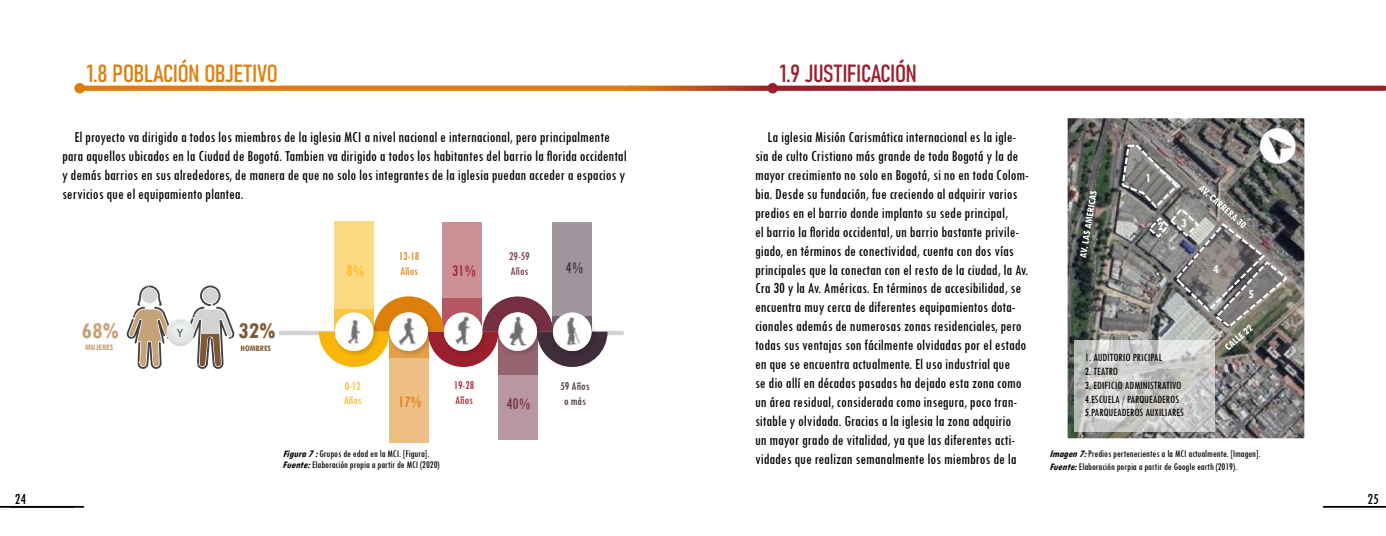
<style>
.page{position:relative;width:1386px;height:536px;background:#fff}
.page>*{position:absolute;margin:0;border:0;box-sizing:border-box;transform-origin:0 0}
.t1{font:24.5px "Bahnschrift";letter-spacing:-.01em;color:#dd7f0b}
.t2{font:24.5px "Bahnschrift";color:#9a1f2c}
.t3{font:700 condensed 23.8px "Tw Cen";color:#c5a278}
.t4{font:700 condensed 23.8px "Tw Cen";color:#7f5934}
.t5{font:condensed 16.71px "Tw Cen";color:#742f42}
.t6{font:condensed 16.71px "Tw Cen";color:#dd7f0b}
.t7{font:condensed 16.71px "Tw Cen";color:#9c1f2d}
.t8{font:condensed 16.71px "Tw Cen";color:#ffb81a}
.t9{font:condensed 16.71px "Tw Cen";color:#3f2d3b}
.t10{font:condensed 15.75px/18.9px "Tw Cen";color:#000}
.t11{font:700 condensed 12.95px "Tw Cen";color:#fff}
.t12{font:condensed 12.25px/14.7px "Tw Cen";color:#3f2d3b}
.t13{font:condensed 12.25px/14.7px "Tw Cen";color:#dd7f0b}
.t14{font:condensed 12.25px/14.7px "Tw Cen";color:#9c1f2d}
.t15{font:condensed 12.25px/14.7px "Tw Cen";color:#742f42}
.t16{font:condensed 12.25px/14.7px "Tw Cen";color:#ffb81a}
.t17{font:900 11.99px "Lato";color:#424244}
.t18{font:condensed 11.46px/13.8px "Tw Cen";color:#000}
.t19{font:condensed 10.5px/12.6px "Tw Cen";color:#000}
.t20{font:700 condensed 8.92px "Tw Cen";color:#c5a278}
.t21{font:700 condensed 8.92px "Tw Cen";color:#7f5934}
.s1{font-weight:700;font-style:italic}
</style>
<div class="page">
<hr style="left:0;top:505px;width:83px;height:2px;background:#000">
<hr style="left:1324px;top:505px;width:62px;height:2px;background:#000">
<div style="left:80px;top:86px;width:550px;height:5px;background:#dd7f0b"></div>
<div style="left:74px;top:83px;width:11px;height:10px;background:#dd7f0b;border-radius:50%"></div>
<div style="left:443px;top:222px;width:39px;height:110px;background:#cd8f96"></div>
<div style="left:389px;top:332px;width:39px;height:110px;background:#eebf85"></div>
<div style="left:334px;top:221px;width:39px;height:110px;background:#fcda83"></div>
<div style="left:553px;top:222px;width:39px;height:110px;background:#9f969d"></div>
<svg style="left:498px;top:367px;width:40px;height:73px;background:#b5919a"></svg>
<div style="left:281px;top:330px;width:341px;height:5px;background:#d3d3d3"></div>
<svg style="left:184px;top:285px;width:50px;height:84px"></svg>
<svg style="left:126px;top:285px;width:43px;height:84px"></svg>
<svg style="left:166px;top:318px;width:28px;height:28px"></svg>
<div style="left:168px;top:320px;width:24px;height:24px;background:#e6e9e9;border-radius:12px"></div>
<svg style="left:319px;top:296px;width:289px;height:71px"></svg>
<img style="left:549px;top:309px;width:50px;height:49px">
<div style="left:553px;top:312px;width:39px;height:39px;background:#fff;border-radius:50%"></div>
<div style="left:345px;top:316px;width:18px;height:30px;background:#fff"></div>
<img style="left:347px;top:319px;width:14px;height:26px">
<div style="left:455px;top:316px;width:16px;height:30px;background:#fff"></div>
<img style="left:455px;top:316px;width:16px;height:29px">
<div style="left:399px;top:318px;width:19px;height:27px;background:#fff"></div>
<img style="left:399px;top:318px;width:17px;height:27px">
<div style="left:509px;top:316px;width:18px;height:29px;background:#fff"></div>
<img style="left:510px;top:316px;width:16px;height:29px">
<img style="left:567px;top:317px;width:13px;height:29px">
<svg style="left:632px;top:86px;width:135px;height:5px"></svg>
<div style="left:773px;top:86px;width:612px;height:5px;background:#9a1f2c"></div>
<div style="left:767px;top:83px;width:11px;height:10px;background:#9a1f2c;border-radius:50%"></div>
<img style="left:1069px;top:119px;width:234px;height:318px">
<div style="left:1067px;top:117px;width:238px;height:322px;border:1px solid #fff"></div>
<svg style="left:1080px;top:191px;width:17px;height:67px"></svg>
<svg style="left:1120px;top:144px;width:170px;height:205px;background:#807e7c"></svg>
<div style="left:1075px;top:340px;width:140px;height:91px;background:#fff;opacity:.6"></div>
<img style="left:1252px;top:120px;width:50px;height:50px">
<h1 class="t1" style="left:87px;top:54px;width:193px">1.8 POBLACIÓN OBJETIVO</h1>
<p class="t10" style="left:62px;top:127px;width:566px;text-indent:12px">El proyecto va dirigido a todos los miembros de la iglesia MCI a nivel nacional e internacional, pero principalmente para aquellos ubicados en la Ciudad de Bogotá. Tambien va dirigido a todos los habitantes del barrio la florida occidental y demás barrios en sus alrededores, de manera de que no solo los integrantes de la iglesia puedan acceder a espacios y servicios que el equipamiento plantea.</p>
<p class="t8" style="left:347px;top:260px;width:19px">8%</p>
<p class="t13" style="left:399px;top:249px;width:22px">13-18<br>Años</p>
<p class="t7" style="left:452px;top:260px;width:25px">31%</p>
<h2 class="t3" style="left:82px;top:316px;width:39px">68%</h2>
<p class="t17" style="left:177px;top:325px;width:8px">Y</p>
<h2 class="t4" style="left:238px;top:316px;width:39px">32%</h2>
<p class="t20" style="left:85px;top:342px;width:30px">MUJERES</p>
<p class="t21" style="left:241px;top:343px;width:32px">HOMBRES</p>
<p class="t16" style="left:344px;top:378px;width:19px">0-12<br>Años</p>
<p class="t6" style="left:398px;top:392px;width:25px">17%</p>
<p class="t14" style="left:454px;top:378px;width:22px">19-28<br>Años</p>
<p class="t19" style="left:283px;top:447px;width:148px"><span class="s1">Figura7:</span>Grupos de edad en la MCI. [Figura].</p>
<p class="t19" style="left:283px;top:457px;width:158px"><span class="s1">Fuente:</span>Elaboración propia a partir de MCI (2020)</p>
<p class="t15" style="left:509px;top:248px;width:22px">29-59<br>Años</p>
<p class="t9" style="left:566px;top:257px;width:19px">4%</p>
<p class="t5" style="left:507px;top:393px;width:25px">40%</p>
<p class="t12" style="left:560px;top:378px;width:31px">59 Años o más</p>
<h1 class="t2" style="left:780px;top:54px;width:139px">1.9 JUSTIFICACIÓN</h1>
<p class="t10" style="left:755px;top:127px;width:275px;text-indent:12px">La iglesia Misión Carismática internacional es la igle&shy;sia de culto Cristiano más grande de toda Bogotá y la de mayor crecimiento no solo en Bogotá, si no en toda Colom&shy;bia. Desde su fundación, fue creciendo al adquirir varios predios en el barrio donde implanto su sede principal,<br>el barrio la florida occidental, un barrio bastante privile&shy;giado, en términos de conectividad, cuenta con dos vías principales que la conectan con el resto de la ciudad, la Av.<br>Cra 30 y la Av. Américas. En términos de accesibilidad, se encuentra muy cerca de diferentes equipamientos dota&shy;cionales además de numerosas zonas residenciales, pero todas sus ventajas son fácilmente olvidadas por el estado en que se encuentra actualmente. El uso industrial que<br>se dio allí en décadas pasadas ha dejado esta zona como un área residual, considerada como insegura, poco tran&shy;sitable y olvidada. Gracias a la iglesia la zona adquirio<br>un mayor grado de vitalidad, ya que las diferentes acti&shy;vidades que realizan semanalmente los miembros de la</p>
<p class="t11" style="left:1145px;top:170px;width:7px">1</p>
<p class="t11" style="left:1158px;top:218px;width:7px">2</p>
<p class="t11" style="left:1181px;top:215px;width:7px">3</p>
<p class="t11" style="left:1213px;top:261px;width:7px">4</p>
<p class="t18" style="left:1085px;top:350px;width:79px">1. AUDITORIO PRICIPAL</p>
<p class="t18" style="left:1085px;top:364px;width:35px">2. TEATRO</p>
<p class="t18" style="left:1085px;top:378px;width:101px">3. EDIFICIO ADMINISTRATIVO<br>4.ESCUELA / PARQUEADEROS<br>5.PARQUEADEROS AUXILIARES</p>
<p class="t11" style="left:1248px;top:285px;width:7px">5</p>
<p class="t19" style="left:1049px;top:447px;width:213px"><span class="s1">Imagen7:</span>Predios pertenecientes a la MCI actualmente. [Imagen].<br><span class="s1">Fuente:</span>Elaboración porpia a partir de Google earth (2019).</p>
<p class="t10" style="left:15px;top:488px;width:13px">24</p>
<p class="t10" style="left:1367px;top:488px;width:13px">25</p>
</div>
